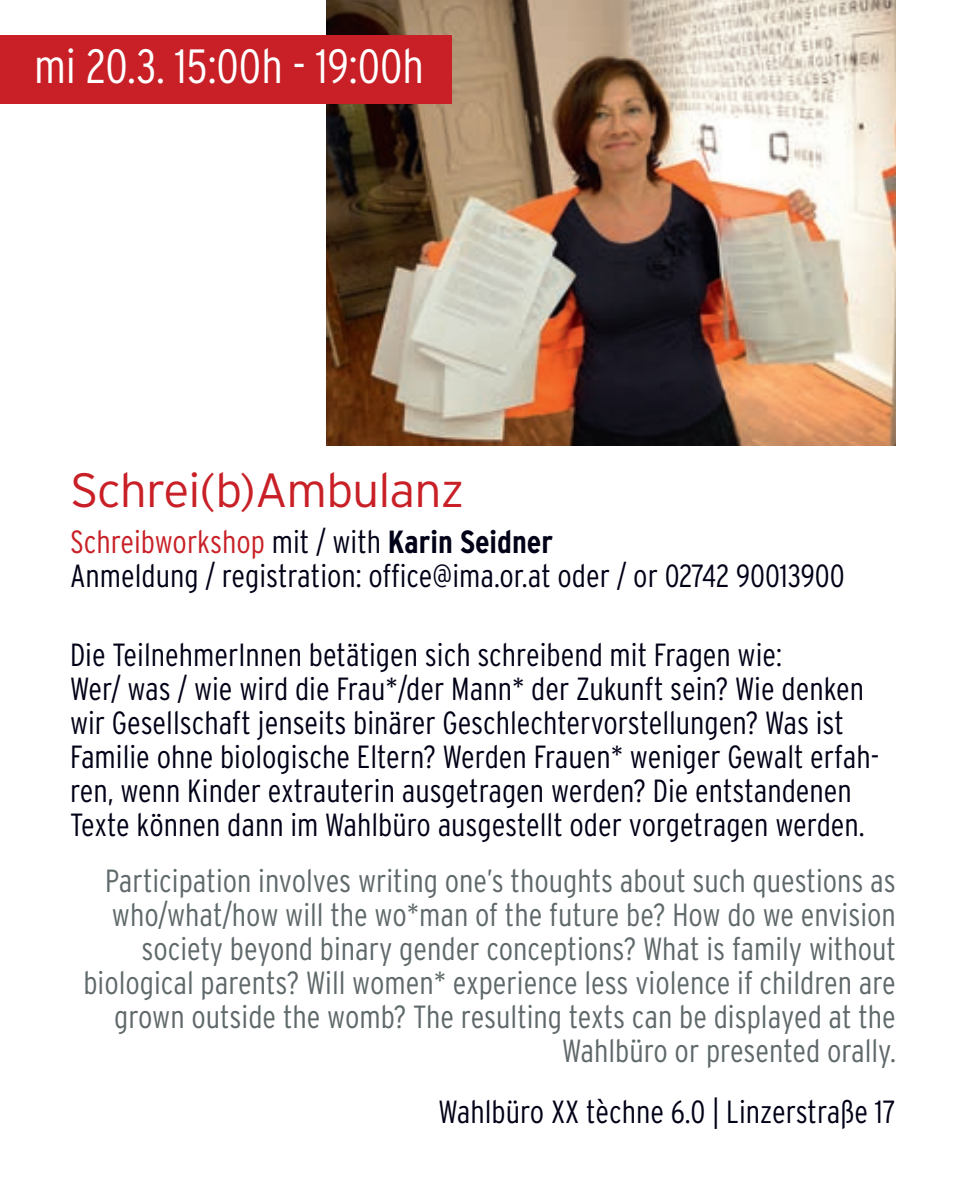
<style>
.page{position:relative;width:964px;height:1191px;background:#fff}
.page>*{position:absolute;margin:0;border:0;box-sizing:border-box;transform-origin:0 0}
.t1{font:300 condensed 48px "Interstate";color:#fff}
.t2{font:300 48px "Interstate";letter-spacing:-.02em;color:#c82026}
.t3{font:300 condensed 32px/34px "Interstate";color:#000017}
.t4{font:300 condensed 32px/34px "Interstate";color:#5f686a;text-align:right}
.s1{color:#c82026}
.s2{font-weight:700}
</style>
<div class="page">
<img style="left:327px;top:0;width:569px;height:446px">
<div style="left:0;top:35px;width:451px;height:68px;background:#c82026"></div>
<h1 class="t1" style="left:34px;top:39px;width:391px">mi 20.3. 15:00h - 19:00h</h1>
<h1 class="t2" style="left:70px;top:463px;width:396px">Schrei(b)Ambulanz</h1>
<p class="t3" style="left:70px;top:524px;width:776px"><span class="s1">Schreibworkshop</span> mit / with <span class="s2">Karin Seidner<br></span>Anmeldung / registration: office@ima.or.at oder / or 02742 90013900</p>
<p class="t3" style="left:70px;top:637px;width:811px">Die TeilnehmerInnen betätigen sich schreibend mit Fragen wie:<br>Wer/ was / wie wird die Frau*/der Mann* der Zukunft sein? Wie denken wir Gesellschaft jenseits binärer Geschlechtervorstellungen? Was ist Familie ohne biologische Eltern? Werden Frauen* weniger Gewalt erfah&shy;ren, wenn Kinder extrauterin ausgetragen werden? Die entstandenen Texte können dann im Wahlbüro ausgestellt oder vorgetragen werden.</p>
<p class="t4" style="left:83px;top:863px;width:814px">Participation involves writing one’s thoughts about such questions as who/what/how will the wo*man of the future be? How do we envision society beyond binary gender conceptions? What is family without biological parents? Will women* experience less violence if children are grown outside the womb? The resulting texts can be displayed at the Wahlbüro or presented orally.</p>
<p class="t3" style="left:438px;top:1094px;width:459px">Wahlbüro XX tèchne 6.0 | Linzerstraße 17</p>
</div>
